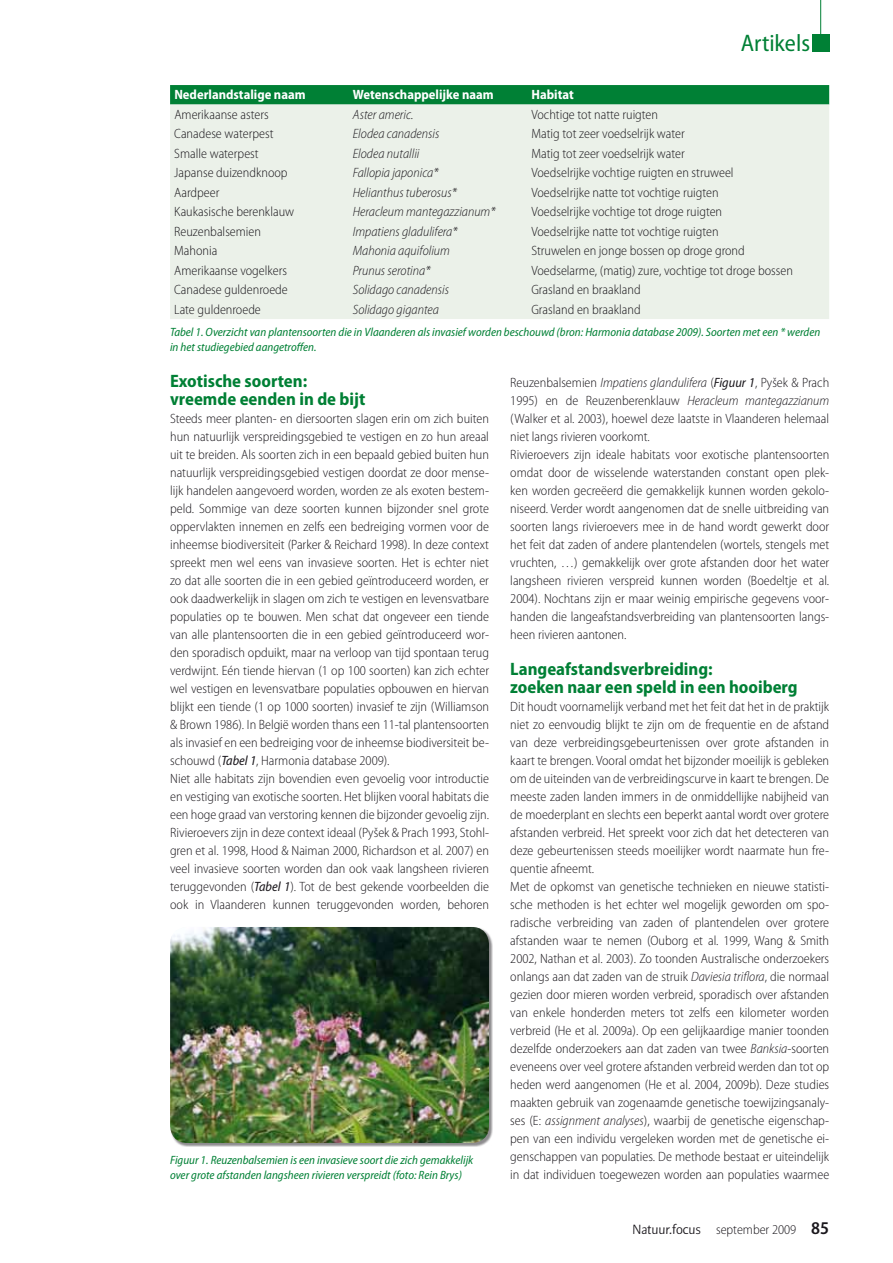
<style>
.page{position:relative;width:893px;height:1263px;background:#fff}
.page>*{position:absolute;margin:0;border:0;box-sizing:border-box;transform-origin:0 0}
.t1{font:semi-condensed 24px "Myriad Pro";color:#008035}
.t2{font:700 semi-condensed 18px/18px "Myriad Pro";color:#008035}
.t3{font:300 semi-condensed 13.5px/18px "Myriad Pro";color:#1a171c}
.t4{font:italic 300 semi-condensed 13.5px "Myriad Pro";color:#1a171c}
.t5{font:700 semi-condensed 13.5px "Myriad Pro";color:#fff}
.t6{font:italic semi-condensed 12px/15px "Myriad Pro";color:#008035}
.s1{font-weight:400;font-style:italic}
.s2{font-style:italic}
.s3{font-family:"Beo Sans R11";font-weight:400;font-stretch:normal;font-size:15px}
.s4{font-weight:600;font-size:18px}
</style>
<div class="page">
<svg style="left:170px;top:85px;width:659px;height:20px;background:#08843b"></svg>
<div style="left:170px;top:105px;width:659px;height:214px;background:#ebf1e9"></div>
<div style="left:170px;top:927px;width:323px;height:220px;background:#1a171c;opacity:.5"></div>
<img style="left:170px;top:927px;width:319px;height:216px">
<hr style="left:820px;top:0;width:1px;height:43px;background:#008035">
<div style="left:812px;top:34px;width:17px;height:17px;background:#008035"></div>
<h1 class="t1" style="left:741px;top:30px;width:71px">Artikels</h1>
<p class="t5" style="left:174px;top:87px;width:133px">Nederlandstalige naam</p>
<p class="t5" style="left:353px;top:87px;width:142px">Wetenschappelijke naam</p>
<p class="t5" style="left:531px;top:87px;width:44px">Habitat</p>
<p class="t3" style="left:174px;top:106px;width:96px">Amerikaanse asters</p>
<p class="t4" style="left:353px;top:107px;width:62px">Aster americ.</p>
<p class="t3" style="left:531px;top:106px;width:128px">Vochtige tot natte ruigten</p>
<p class="t3" style="left:174px;top:125px;width:101px">Canadese waterpest</p>
<p class="t4" style="left:353px;top:127px;width:88px">Elodea canadensis</p>
<p class="t3" style="left:531px;top:125px;width:155px">Matig tot zeer voedselrijk water</p>
<p class="t3" style="left:174px;top:145px;width:86px">Smalle waterpest</p>
<p class="t4" style="left:353px;top:146px;width:68px">Elodea nutallii</p>
<p class="t3" style="left:531px;top:145px;width:155px">Matig tot zeer voedselrijk water</p>
<p class="t3" style="left:174px;top:164px;width:115px">Japanse duizendknoop</p>
<p class="t4" style="left:353px;top:166px;width:87px">Fallopia japonica*</p>
<p class="t3" style="left:531px;top:164px;width:204px">Voedselrijke vochtige ruigten en struweel</p>
<p class="t3" style="left:174px;top:184px;width:47px">Aardpeer</p>
<p class="t4" style="left:353px;top:185px;width:105px">Helianthus tuberosus*</p>
<p class="t3" style="left:531px;top:184px;width:189px">Voedselrijke natte tot vochtige ruigten</p>
<p class="t3" style="left:174px;top:203px;width:121px">Kaukasische berenklauw</p>
<p class="t4" style="left:353px;top:205px;width:144px">Heracleum mantegazzianum*</p>
<p class="t3" style="left:531px;top:203px;width:192px">Voedselrijke vochtige tot droge ruigten</p>
<p class="t3" style="left:174px;top:223px;width:88px">Reuzenbalsemien</p>
<p class="t4" style="left:353px;top:224px;width:106px">Impatiens gladulifera*</p>
<p class="t3" style="left:531px;top:223px;width:189px">Voedselrijke natte tot vochtige ruigten</p>
<p class="t3" style="left:174px;top:242px;width:45px">Mahonia</p>
<p class="t4" style="left:353px;top:244px;width:99px">Mahonia aquifolium</p>
<p class="t3" style="left:531px;top:242px;width:215px">Struwelen en jonge bossen op droge grond</p>
<p class="t3" style="left:174px;top:262px;width:114px">Amerikaanse vogelkers</p>
<p class="t4" style="left:353px;top:263px;width:79px">Prunus serotina*</p>
<p class="t3" style="left:531px;top:262px;width:263px">Voedselarme, (matig) zure, vochtige tot droge bossen</p>
<p class="t3" style="left:174px;top:281px;width:115px">Canadese guldenroede</p>
<p class="t4" style="left:353px;top:283px;width:98px">Solidago canadensis</p>
<p class="t3" style="left:531px;top:281px;width:111px">Grasland en braakland</p>
<p class="t3" style="left:174px;top:301px;width:88px">Late guldenroede</p>
<p class="t4" style="left:353px;top:302px;width:88px">Solidago gigantea</p>
<p class="t3" style="left:531px;top:301px;width:111px">Grasland en braakland</p>
<p class="t6" style="left:170px;top:325px;width:652px">Tabel 1. Overzicht van plantensoorten die in Vlaanderen als invasief worden beschouwd (bron: Harmonia database 2009). Soorten met een * werden in het studiegebied aangetroffen.</p>
<h2 class="t2" style="left:170px;top:372px;width:197px">Exotische soorten: vreemde eenden in de bijt</h2>
<p class="t3" style="left:170px;top:410px;width:320px">Steeds meer planten- en diersoorten slagen erin om zich buiten hun natuurlijk verspreidingsgebied te vestigen en zo hun areaal uit te breiden. Als soorten zich in een bepaald gebied buiten hun natuurlijk verspreidingsgebied vestigen doordat ze door mense&shy;lijk handelen aangevoerd worden, worden ze als exoten bestem&shy;peld. Sommige van deze soorten kunnen bijzonder snel grote oppervlakten innemen en zelfs een bedreiging vormen voor de inheemse biodiversiteit (Parker &amp; Reichard 1998). I n deze context spreekt men wel eens van invasieve soorten. Het is echter niet zo dat alle soorten die in een gebied geïntroduceerd worden, er ook daadwerkelijk in slagen om zich te vestigen en levensvatbare populaties op te bouwen. Men schat dat ongeveer een tiende van alle plantensoorten die in een gebied geïntroduceerd wor&shy;den sporadisch opduikt, maar na verloop van tijd spontaan terug verdwijnt. Eén tiende hiervan (1 op 100 soorten) kan zich echter wel vestigen en levensvatbare populaties opbouwen en hiervan blijkt een tiende (1 op 1000 soorten) invasief te zijn (Williamson &amp; Brown 1986). I n België worden thans een 11-tal plantensoorten als invasief en een bedreiging voor de inheemse biodiversiteit be&shy;schouwd (<span class="s1">Tabel 1</span>, Harmonia database 2009).<br>N iet alle habitats zijn bovendien even gevoelig voor introductie en vestiging van exotische soorten. Het blijken vooral habitats die een hoge graad van verstoring kennen die bijzonder gevoelig zijn.<br>Rivieroevers zijn in deze context ideaal (Pyšek &amp; Prach 1993, Stohl&shy;gren et al. 1998, Hood &amp; Naiman 2000, Richardson et al. 2007) en veel invasieve soorten worden dan ook vaak langsheen rivieren teruggevonden (<span class="s1">Tabel 1</span>). Tot de best gekende voorbeelden die ook in Vlaanderen kunnen teruggevonden worden, behoren</p>
<p class="t6" style="left:170px;top:1153px;width:305px">Figuur 1. Reuzenbalsemien is een invasieve soort die zich gemakkelijk over grote afstanden langsheen rivieren verspreidt (foto: Rein Brys)</p>
<p class="t3" style="left:510px;top:374px;width:320px">Reuzenbalsemien <span class="s2">Impatiens glandulifera</span> (<span class="s1">Figuur 1</span>, Pyšek &amp; Prach 1995) en de Reuzenberenklauw <span class="s2">Heracleum mantegazzianum </span>(Walker et al. 2003), hoewel deze laatste in Vlaanderen helemaal niet langs rivieren voorkomt.<br>Rivieroevers zijn ideale habitats voor exotische plantensoorten omdat door de wisselende waterstanden constant open plek&shy;ken worden gecreëerd die gemakkelijk kunnen worden gekolo&shy;niseerd. Verder wordt aangenomen dat de snelle uitbreiding van soorten langs rivieroevers mee in de hand wordt gewerkt door het feit dat zaden of andere plantendelen (wortels, stengels met vruchten, …) gemakkelijk over grote afstanden door het water langsheen rivieren verspreid kunnen worden (Boedeltje et al.<br>2004). Nochtans zijn er maar weinig empirische gegevens voor&shy;handen die langeafstandsverbreiding van plantensoorten langs&shy;heen rivieren aantonen.</p>
<h2 class="t2" style="left:510px;top:660px;width:289px">Langeafstandsverbreiding:<br>zoeken naar een speld in een hooiberg</h2>
<p class="t3" style="left:510px;top:698px;width:320px">Dit houdt voornamelijk verband met het feit dat het in de praktijk niet zo eenvoudig blijkt te zijn om de frequentie en de afstand van deze verbreidingsgebeurtenissen over grote afstanden in kaart te brengen. Vooral omdat het bijzonder moeilijk is gebleken om de uiteinden van de verbreidingscurve in kaart te brengen. De meeste zaden landen immers in de onmiddellijke nabijheid van de moederplant en slechts een beperkt aantal wordt over grotere afstanden verbreid. Het spreekt voor zich dat het detecteren van deze gebeurtenissen steeds moeilijker wordt naarmate hun fre&shy;quentie afneemt.<br>Met de opkomst van genetische technieken en nieuwe statisti&shy;sche methoden is het echter wel mogelijk geworden om spo&shy;radische verbreiding van zaden of plantendelen over grotere afstanden waar te nemen (Ouborg et al. 1999, Wang &amp; Smith 2002, Nathan et al. 2003). Zo toonden Australische onderzoekers onlangs aan dat zaden van de struik <span class="s2">Daviesia triflora</span>, die normaal gezien door mieren worden verbreid, sporadisch over afstanden van enkele honderden meters tot zelfs een kilometer worden verbreid (He et al. 2009a). Op een gelijkaardige manier toonden dezelfde onderzoekers aan dat zaden van twee <span class="s2">Banksia</span>-soorten eveneens over veel grotere afstanden verbreid werden dan tot op heden werd aangenomen (He et al. 2004, 2009b). Deze studies maakten gebruik van zogenaamde genetische toewijzingsanaly&shy;ses (E: <span class="s2">assignment analyses</span>), waarbij de genetische eigenschap&shy;pen van een individu vergeleken worden met de genetische ei&shy;genschappen van populaties. De methode bestaat er uiteindelijk in dat individuen toegewezen worden aan populaties waarmee</p>
<p class="t3" style="left:632px;top:1221px;width:198px"><span class="s3">Natuur.focus</span> september 2009 <span class="s4">85</span></p>
</div>
